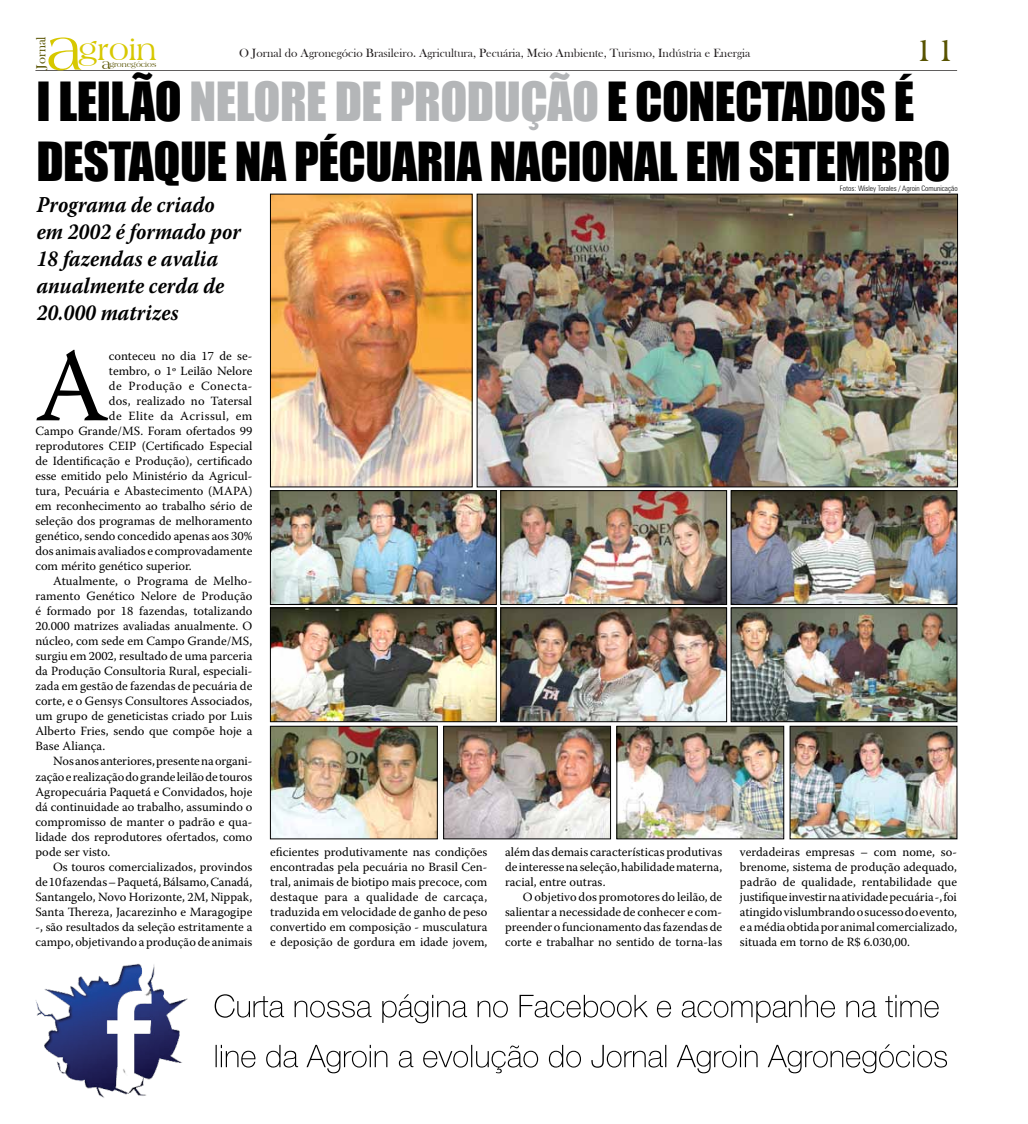
<style>
.page{position:relative;width:1028px;height:1124px;background:#fff}
.page>*{position:absolute;margin:0;border:0;box-sizing:border-box;transform-origin:0 0}
.t1{font:103.5px "Warnock Pro";color:#000}
.t2{font:49.5px/59.4px "Impact";letter-spacing:-.01em;color:#000}
.t3{font:49.5px "Impact";color:#b4b6b8}
.t4{font:33.75px "Americana BT";color:#585300}
.t5{font:31.25px "Americana BT";color:#d7c800}
.t6{font:italic 700 22.5px/27px "Warnock Pro";color:#000;scale:.9 1}
.t7{font:13.5px "Bask Old Face";color:#585300}
.t8{font:12.5px/15px "Warnock Pro";color:#000;text-align:justify}
.t9{font:12.5px "Warnock Pro";letter-spacing:.035em;color:#000}
.t10{font:12.25px "Bask Old Face";color:#231f20}
.t11{font:7.62px "Americana BT";color:#585300}
.t12{font:300 condensed 7.5px "Zurich BT";color:#000}
.s1{font-size:60px}
.s2{font-size:14.62px}
</style>
<div class="page">
<hr style="left:35px;top:70px;width:922px;height:1px;background:#231f20">
<img style="left:479px;top:196px;width:476px;height:289px">
<div style="left:477px;top:194px;width:480px;height:293px;border:1px solid #000"></div>
<img style="left:272px;top:728px;width:163px;height:108px">
<div style="left:270px;top:726px;width:167px;height:112px;border:1px solid #000"></div>
<img style="left:445px;top:728px;width:163px;height:108px">
<div style="left:443px;top:726px;width:167px;height:112px;border:1px solid #000"></div>
<img style="left:618px;top:728px;width:164px;height:108px">
<div style="left:616px;top:726px;width:168px;height:112px;border:1px solid #000"></div>
<img style="left:792px;top:728px;width:163px;height:108px">
<div style="left:790px;top:726px;width:167px;height:112px;border:1px solid #000"></div>
<img style="left:272px;top:609px;width:222px;height:110px">
<div style="left:270px;top:607px;width:226px;height:114px;border:1px solid #000"></div>
<img style="left:502px;top:609px;width:222px;height:110px">
<div style="left:500px;top:607px;width:226px;height:114px;border:1px solid #000"></div>
<img style="left:733px;top:609px;width:222px;height:110px">
<div style="left:731px;top:607px;width:226px;height:114px;border:1px solid #000"></div>
<img style="left:272px;top:492px;width:222px;height:110px">
<div style="left:270px;top:490px;width:226px;height:114px;border:1px solid #000"></div>
<img style="left:502px;top:492px;width:222px;height:110px">
<div style="left:500px;top:490px;width:226px;height:114px;border:1px solid #000"></div>
<img style="left:733px;top:492px;width:222px;height:110px">
<div style="left:731px;top:490px;width:226px;height:114px;border:1px solid #000"></div>
<img style="left:272px;top:196px;width:198px;height:289px">
<div style="left:270px;top:194px;width:202px;height:293px;border:1px solid #000"></div>
<svg style="left:215px;top:1044px;width:732px;height:29px"></svg>
<svg style="left:215px;top:994px;width:723px;height:29px"></svg>
<img style="left:36px;top:963px;width:151px;height:135px">
<p class="t7" style="left:34px;top:69px;width:34px;rotate:-90deg">Jornal</p>
<h3 class="t5" style="left:46px;top:32px;width:112px"><span class="s1">a</span>groin</h3>
<p class="t11" style="left:102px;top:60px;width:56px"><span class="s2">a</span>gronegócios</p>
<p class="t10" style="left:239px;top:46px;width:512px">O Jornal do Agronegócio Brasileiro. Agricultura, Pecuária, Meio Ambiente, Turismo, Indústria e Energia</p>
<h3 class="t4" style="left:913px;top:30px;width:45px">11</h3>
<h2 class="t2" style="left:36px;top:71px;width:43px">ILEILÃO</h2>
<h2 class="t3" style="left:190px;top:63px;width:24px">NELORE</h2>
<h2 class="t3" style="left:335px;top:63px;width:82px">DE PRODUÇÃO</h2>
<h2 class="t2" style="left:607px;top:71px;width:181px">E CONECTADOS</h2>
<h2 class="t2" style="left:36px;top:71px;width:915px;text-indent:857px">É<br>DESTAQUE NA PÉCUARIA NACIONAL EM SETEMBRO</h2>
<p class="t12" style="left:840px;top:183px;width:119px">Fotos: Wisley Torales / Agroin Comunicação</p>
<h3 class="t6" style="left:37px;top:191px;width:229px">Programa de criado em 2002 é formado por<br>18 fazendas e avalia anualmente cerda de<br>20.000 matrizes</h3>
<h1 class="t1" style="left:35px;top:324px;width:75px">A</h1>
<p class="t8" style="left:109px;top:348px;width:145px">conteceu no dia 17 de se-</p>
<p class="t8" style="left:109px;top:363px;width:145px">tembro, o 1º Leilão Nelore</p>
<p class="t9" style="left:109px;top:378px;width:145px">de Produção e Conecta-</p>
<p class="t8" style="left:109px;top:393px;width:145px">dos, realizado no Tatersal</p>
<p class="t9" style="left:109px;top:408px;width:145px">de Elite da Acrissul, em</p>
<p class="t8" style="left:35px;top:423px;width:218px">Campo Grande/MS. Foram ofertados 99</p>
<p class="t8" style="left:35px;top:438px;width:218px">reprodutores CEIP (Certificado Especial</p>
<p class="t8" style="left:35px;top:453px;width:218px">de Identificação e Produção), certificado</p>
<p class="t8" style="left:35px;top:468px;width:218px">esse emitido pelo Ministério da Agricul-</p>
<p class="t8" style="left:35px;top:483px;width:218px">tura, Pecuária e Abastecimento (MAPA)</p>
<p class="t8" style="left:35px;top:498px;width:218px">em reconhecimento ao trabalho sério de</p>
<p class="t8" style="left:35px;top:513px;width:218px">seleção dos programas de melhoramento</p>
<p class="t8" style="left:35px;top:528px;width:218px">genético, sendo concedido apenas aos 30%</p>
<p class="t8" style="left:35px;top:543px;width:218px">dos animais avaliados e comprovadamente</p>
<p class="t8" style="left:35px;top:558px;width:158px">com mérito genético superior.</p>
<p class="t8" style="left:53px;top:573px;width:201px">Atualmente, o Programa de Melho-</p>
<p class="t8" style="left:35px;top:588px;width:218px">ramento Genético Nelore de Produção</p>
<p class="t8" style="left:35px;top:603px;width:218px">é formado por 18 fazendas, totalizando</p>
<p class="t8" style="left:35px;top:618px;width:217px">20.000 matrizes avaliadas anualmente. O</p>
<p class="t8" style="left:35px;top:633px;width:218px">núcleo, com sede em Campo Grande/MS,</p>
<p class="t8" style="left:35px;top:648px;width:218px">surgiu em 2002, resultado de uma parceria</p>
<p class="t8" style="left:35px;top:663px;width:218px">da Produção Consultoria Rural, especiali-</p>
<p class="t8" style="left:35px;top:678px;width:218px">zada em gestão de fazendas de pecuária de</p>
<p class="t8" style="left:35px;top:693px;width:218px">corte, e o Gensys Consultores Associados,</p>
<p class="t8" style="left:35px;top:708px;width:218px">um grupo de geneticistas criado por Luis</p>
<p class="t8" style="left:35px;top:723px;width:218px">Alberto Fries, sendo que compõe hoje a</p>
<p class="t8" style="left:35px;top:738px;width:71px">Base Aliança.</p>
<p class="t8" style="left:53px;top:753px;width:201px">Nos anos anteriores, presente na organi-</p>
<p class="t8" style="left:35px;top:768px;width:218px">zação e realização do grande leilão de touros</p>
<p class="t8" style="left:35px;top:783px;width:218px">Agropecuária Paquetá e Convidados, hoje</p>
<p class="t8" style="left:35px;top:798px;width:218px">dá continuidade ao trabalho, assumindo o</p>
<p class="t8" style="left:35px;top:813px;width:218px">compromisso de manter o padrão e qua-</p>
<p class="t8" style="left:35px;top:828px;width:218px">lidade dos reprodutores ofertados, como</p>
<p class="t8" style="left:35px;top:843px;width:76px">pode ser visto.</p>
<p class="t8" style="left:53px;top:858px;width:201px">Os touros comercializados, provindos</p>
<p class="t8" style="left:35px;top:873px;width:218px">de 10 fazendas – Paquetá, Bálsamo, Canadá,</p>
<p class="t8" style="left:35px;top:888px;width:218px">Santangelo, Novo Horizonte, 2M, Nippak,</p>
<p class="t8" style="left:35px;top:903px;width:218px">Santa Thereza, Jacarezinho e Maragogipe</p>
<p class="t8" style="left:35px;top:918px;width:218px">-, são resultados da seleção estritamente a</p>
<p class="t8" style="left:35px;top:933px;width:218px">campo, objetivando a produção de animais</p>
<p class="t8" style="left:270px;top:843px;width:219px">eficientes produtivamente nas condições encontradas pela pecuária no Brasil Cen&shy;tral, animais de biotipo mais precoce, com destaque para a qualidade de carcaça, traduzida em velocidade de ganho de peso convertido em composição - musculatura e deposição de gordura em idade jovem,</p>
<p class="t8" style="left:505px;top:843px;width:219px">além das demais características produtivas de interesse na seleção, habilidade materna, racial, entre outras.</p>
<p class="t8" style="left:505px;top:888px;width:219px;text-indent:18px">O objetivo dos promotores do leilão, de salientar a necessidade de conhecer e com&shy;preender o funcionamento das fazendas de corte e trabalhar no sentido de torna-las</p>
<p class="t8" style="left:740px;top:843px;width:219px">verdadeiras empresas – com nome, so&shy;brenome, sistema de produção adequado, padrão de qualidade, rentabilidade que justifique investir na atividade pecuária -, foi atingido vislumbrando o sucesso do evento, e a média obtida por animal comercializado, situada em torno de R$ 6.030,00.</p>
</div>
